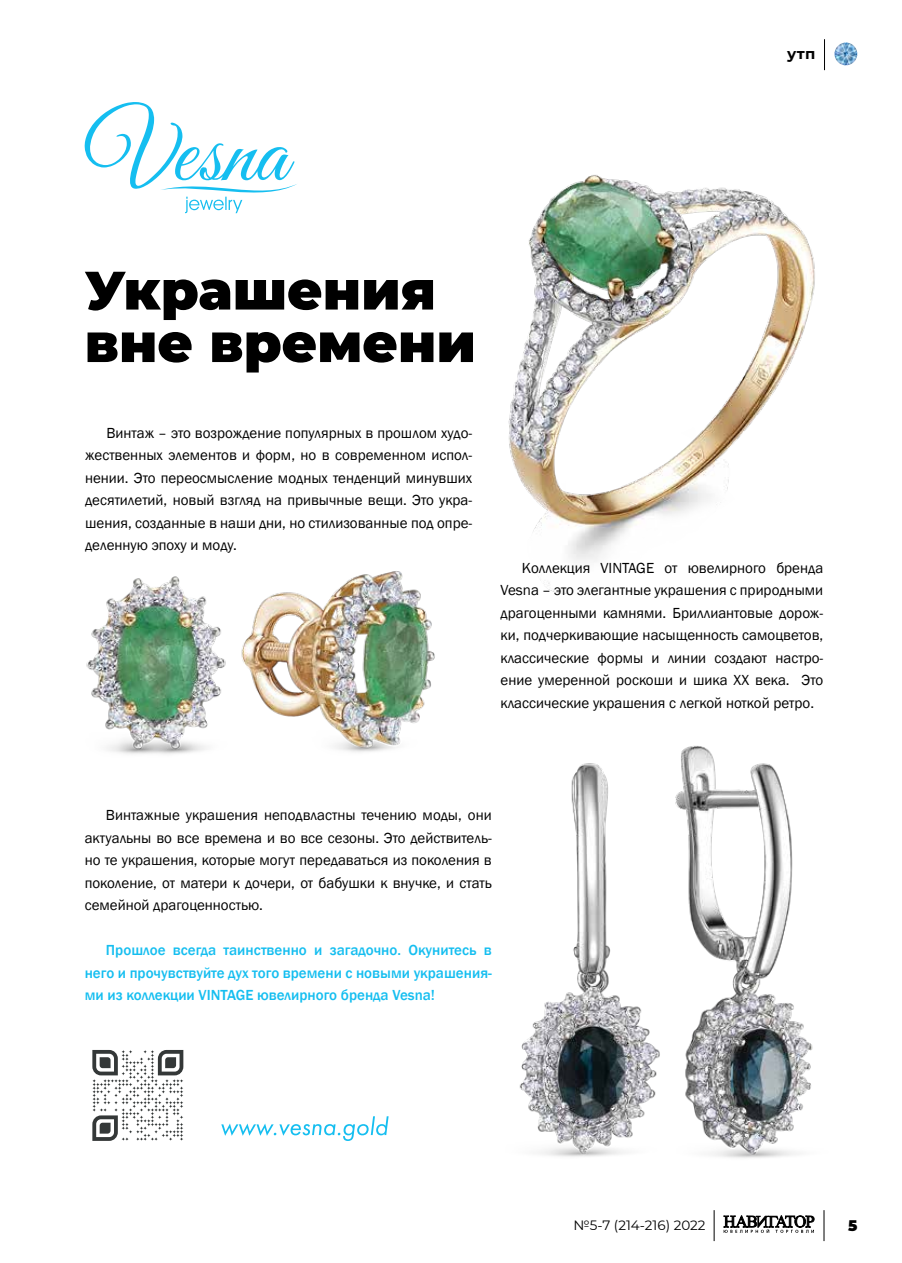
<style>
.page{position:relative;width:902px;height:1263px;background:#fff}
.page>*{position:absolute;margin:0;border:0;box-sizing:border-box;transform-origin:0 0}
.t1{font:900 54px/52.5px "Montserrat";letter-spacing:.005em;color:#000}
.t2{font:15px/22.5px "Franklin Gothic";color:#000;text-align:justify}
.t3{font:500 15px/22.5px "Franklin Gothic";color:#15bef0;text-align:justify}
.t4{font:700 15px "Montserrat";color:#000}
.t5{font:900 15px "Montserrat";color:#000}
.t6{font:13.5px "Montserrat";color:#000}
</style>
<div class="page">
<img style="left:834px;top:43px;width:23px;height:22px;border-radius:11px">
<svg style="left:723px;top:1229px;width:91px;height:4px"></svg>
<hr style="left:823px;top:1210px;width:1px;height:31px;background:#000">
<hr style="left:713px;top:1210px;width:1px;height:31px;background:#000">
<hr style="left:824px;top:39px;width:1px;height:31px;background:#000">
<img style="left:508px;top:175px;width:307px;height:419px">
<svg style="left:84px;top:102px;width:213px;height:111px"></svg>
<img style="left:241px;top:571px;width:194px;height:181px">
<img style="left:86px;top:576px;width:140px;height:178px">
<img style="left:403px;top:692px;width:422px;height:536px">
<svg style="left:92px;top:1050px;width:91px;height:91px"></svg>
<svg style="left:221px;top:1116px;width:167px;height:25px"></svg>
<p class="t4" style="left:787px;top:43px;width:30px">утп</p>
<h1 class="t1" style="left:85px;top:261px;width:392px">Украшения вне времени</h1>
<p class="t2" style="left:85px;top:422px;width:388px;text-indent:21px">Винтаж – это возрождение популярных в прошлом худо&shy;жественных элементов и форм, но в современном испол&shy;нении. Это переосмысление модных тенденций минувших десятилетий, новый взгляд на привычные вещи. Это укра&shy;шения, созданные в наши дни, но стилизованные под опре&shy;деленную эпоху и моду.</p>
<p class="t2" style="left:500px;top:557px;width:324px;text-indent:21px">Коллекция VINTAGE от ювелирного бренда Vesna – это элегантные украшения с природными драгоценными камнями. Бриллиантовые дорож&shy;ки, подчеркивающие насыщенность самоцветов, классические формы и линии создают настро&shy;ение умеренной роскоши и шика XX века. Это классические украшения с легкой ноткой ретро.</p>
<p class="t2" style="left:85px;top:804px;width:408px;text-indent:21px">Винтажные украшения неподвластны течению моды, они актуальны во все времена и во все сезоны. Это действитель&shy;но те украшения, которые могут передаваться из поколения в поколение, от матери к дочери, от бабушки к внучке, и стать семейной драгоценностью.</p>
<p class="t3" style="left:85px;top:939px;width:408px;text-indent:21px">Прошлое всегда таинственно и загадочно. Окунитесь в него и прочувствуйте дух того времени с новыми украшения&shy;ми из коллекции VINTAGE ювелирного бренда Vesna!</p>
<p class="t6" style="left:573px;top:1216px;width:133px">№5-7 (214-216) 2022</p>
<p class="t5" style="left:847px;top:1215px;width:11px">5</p>
</div>
